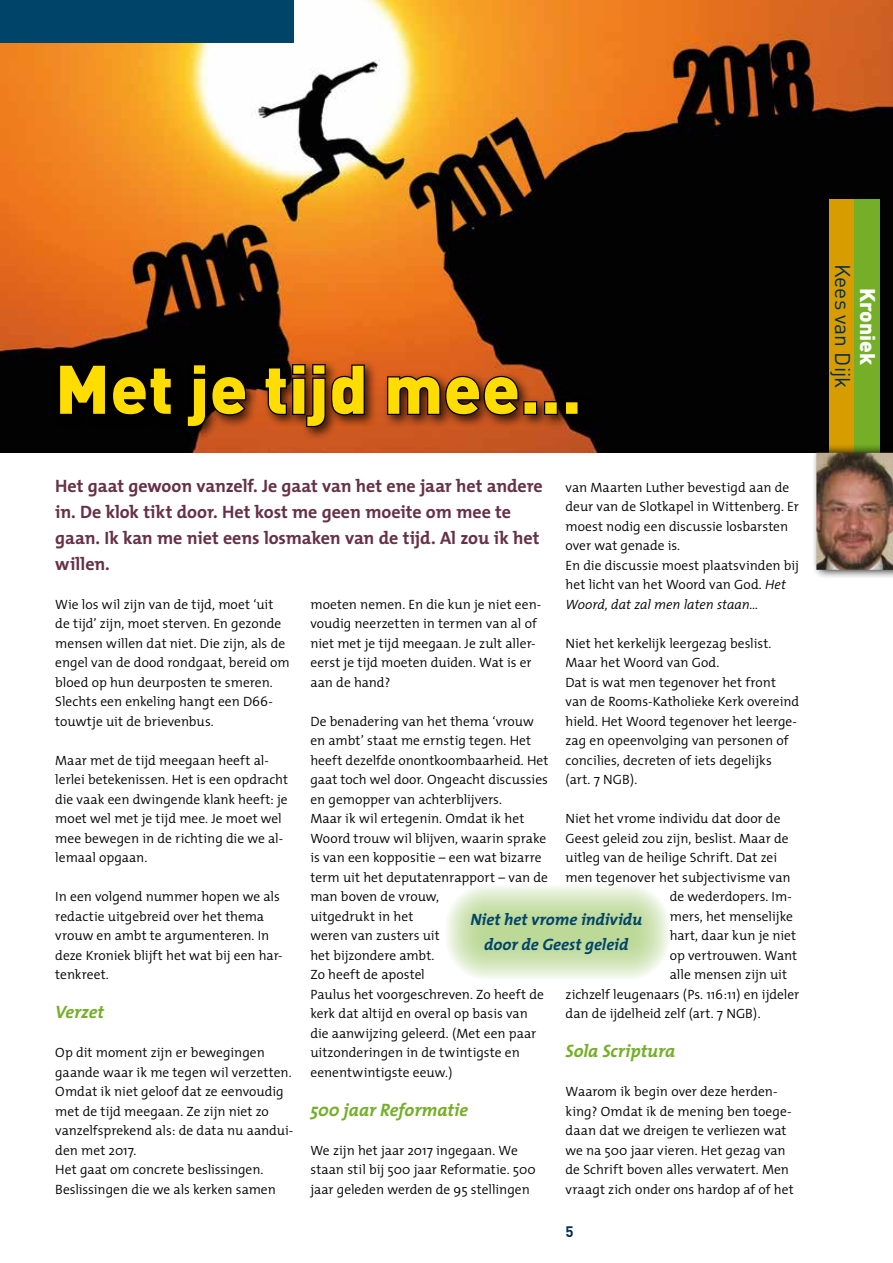
<style>
.page{position:relative;width:893px;height:1263px;background:#fff}
.page>*{position:absolute;margin:0;border:0;box-sizing:border-box;transform-origin:0 0}
.t1{font:900 67.5px "DIN";letter-spacing:.01em;color:#fd0}
.t2{font:21px "DIN";color:#002e52}
.t3{font:900 21px "DIN";color:#fff}
.t4{font:700 18px/26px "The Mix";letter-spacing:-.005em;color:#663146}
.t5{font:italic 700 18px "The Mix";letter-spacing:-.005em;color:#74af27}
.t6{font:italic 700 16.5px/25.5px "The Mix";color:#004469;text-align:center}
.t7{font:700 15px "DIN";color:#002e52}
.t8{font:300 13.5px/19.5px "The Mix";color:#000}
.s1{font-style:italic}
</style>
<div class="page">
<hr style="left:0;top:0;width:1px;height:1263px;background:#ffcd32">
<img style="left:0;top:0;width:893px;height:453px">
<svg style="left:0;top:1174px;width:1px;height:18px"></svg>
<div style="left:0;top:0;width:293px;height:43px;background:#004469"></div>
<div style="left:54px;top:359px;width:538px;height:81px;background:#000;opacity:.75"></div>
<div style="left:58px;top:363px;width:115px;height:54px;background:#000"></div>
<svg style="left:185px;top:363px;width:62px;height:65px;background:#1d0c05"></svg>
<svg style="left:263px;top:363px;width:103px;height:65px;background:#5c280c"></svg>
<svg style="left:386px;top:375px;width:194px;height:42px;background:#53240c"></svg>
<div style="left:829px;top:199px;width:26px;height:277px;background:#d79d00"></div>
<div style="left:855px;top:199px;width:25px;height:254px;background:#74af27"></div>
<div style="left:812px;top:444px;width:81px;height:135px;background:#000;opacity:.95"></div>
<img style="left:816px;top:453px;width:77px;height:117px">
<svg style="left:447px;top:886px;width:222px;height:93px;background:#d4e6bd"></svg>
<h1 class="t1" style="left:55px;top:344px;width:528px">Met je tijd mee…</h1>
<h3 class="t4" style="left:55px;top:472px;width:489px">Het gaat gewoon vanzelf. Je gaat van het ene jaar het andere in. De klok tikt door. Het kost me geen moeite om mee te gaan. Ik kan me niet eens losmaken van de tijd. Al zou ik het willen.</h3>
<p class="t8" style="left:566px;top:477px;width:235px">van Maarten Luther bevestigd aan de deur van de Slotkapel in Wittenberg. Er moest nodig een discussie losbarsten over wat genade is.<br>En die discussie moest plaatsvinden bij het licht van het Woord van God. <span class="s1">Het Woord, dat zal men laten staan…</span></p>
<p class="t8" style="left:566px;top:633px;width:235px">Niet het kerkelijk leergezag beslist.<br>Maar het Woord van God.<br>Dat is wat men tegenover het front van de Rooms-Katholieke Kerk overeind hield. Het Woord tegenover het leerge&shy;zag en opeenvolging van personen of concilies, decreten of iets degelijks (art. 7 NGB).</p>
<p class="t8" style="left:566px;top:808px;width:216px">Niet het vrome individu dat door de</p>
<p class="t8" style="left:566px;top:828px;width:225px">Geest geleid zou zijn, beslist. Maar de</p>
<p class="t8" style="left:566px;top:847px;width:213px">uitleg van de heilige Schrift. Dat zei</p>
<p class="t8" style="left:566px;top:867px;width:226px">men tegenover het subjectivisme van</p>
<p class="t8" style="left:670px;top:886px;width:124px">de wederdopers. Im-</p>
<p class="t8" style="left:670px;top:906px;width:125px">mers, het menselijke</p>
<p class="t8" style="left:670px;top:925px;width:128px">hart, daar kun je niet</p>
<p class="t8" style="left:670px;top:945px;width:129px">op vertrouwen. Want</p>
<p class="t8" style="left:670px;top:964px;width:119px">alle mensen zijn uit</p>
<p class="t8" style="left:566px;top:984px;width:235px">zichzelf leugenaars (Ps. 116:11) en ijdeler</p>
<p class="t8" style="left:566px;top:1003px;width:197px">dan de ijdelheid zelf (art. 7 NGB).</p>
<h3 class="t5" style="left:566px;top:1036px;width:111px">Sola Scriptura</h3>
<p class="t8" style="left:566px;top:1082px;width:230px">Waarom ik begin over deze herden&shy;king? Omdat ik de mening ben toege&shy;daan dat we dreigen te verliezen wat we na 500 jaar vieren. Het gezag van de Schrift boven alles verwatert. Men vraagt zich onder ons hardop af of het</p>
<p class="t7" style="left:566px;top:1222px;width:10px">5</p>
<p class="t8" style="left:55px;top:594px;width:236px">Wie los wil zijn van de tijd, moet ‘uit de tijd’ zijn, moet sterven. En gezonde mensen willen dat niet. Die zijn, als de engel van de dood rondgaat, bereid om bloed op hun deurposten te smeren.<br>Slechts een enkeling hangt een D66- touwtje uit de brievenbus.</p>
<p class="t8" style="left:55px;top:750px;width:234px">Maar met de tijd meegaan heeft al&shy;lerlei betekenissen. Het is een opdracht die vaak een dwingende klank heeft: je moet wel met je tijd mee. Je moet wel mee bewegen in de richting die we al&shy;lemaal opgaan.</p>
<p class="t8" style="left:55px;top:886px;width:229px">In een volgend nummer hopen we als redactie uitgebreid over het thema vrouw en ambt te argumenteren. In deze Kroniek blijft het wat bij een har&shy;tenkreet.</p>
<h3 class="t5" style="left:55px;top:997px;width:50px">Verzet</h3>
<p class="t8" style="left:55px;top:1043px;width:239px">Op dit moment zijn er bewegingen gaande waar ik me tegen wil verzetten.<br>Omdat ik niet geloof dat ze eenvoudig met de tijd meegaan. Ze zijn niet zo vanzelfsprekend als: de data nu aandui&shy;den met 2017.<br>Het gaat om concrete beslissingen.<br>Beslissingen die we als kerken samen</p>
<p class="t8" style="left:310px;top:594px;width:232px">moeten nemen. En die kun je niet een&shy;voudig neerzetten in termen van al of niet met je tijd meegaan. Je zult aller&shy;eerst je tijd moeten duiden. Wat is er aan de hand?</p>
<p class="t8" style="left:310px;top:711px;width:240px">De benadering van het thema ‘vrouw en ambt’ staat me ernstig tegen. Het heeft dezelfde onontkoombaarheid. Het gaat toch wel door. Ongeacht discussies en gemopper van achterblijvers.<br>Maar ik wil ertegenin. Omdat ik het<br>Woord trouw wil blijven, waarin sprake is van een koppositie – een wat bizarre term uit het deputatenrapport – van de man boven de vrouw,<br>uitgedrukt in het<br>weren van zusters uit<br>het bijzondere ambt.<br>Zo heeft de apostel<br>Paulus het voorgeschreven. Zo heeft de kerk dat altijd en overal op basis van die aanwijzing geleerd. (Met een paar uitzonderingen in de twintigste en eenentwintigste eeuw.)</p>
<h3 class="t5" style="left:310px;top:1095px;width:159px">500 jaar Reformatie</h3>
<p class="t8" style="left:310px;top:1140px;width:227px">We zijn het jaar 2017 ingegaan. We staan stil bij 500 jaar Reformatie. 500 jaar geleden werden de 95 stellingen</p>
<p class="t6" style="left:471px;top:906px;width:173px">Niet het vrome individu door de Geest geleid</p>
<h2 class="t2" style="left:856px;top:264px;width:126px;rotate:90deg">Kees van Dijk</h2>
<h2 class="t3" style="left:882px;top:288px;width:78px;rotate:90deg">Kroniek</h2>
</div>
